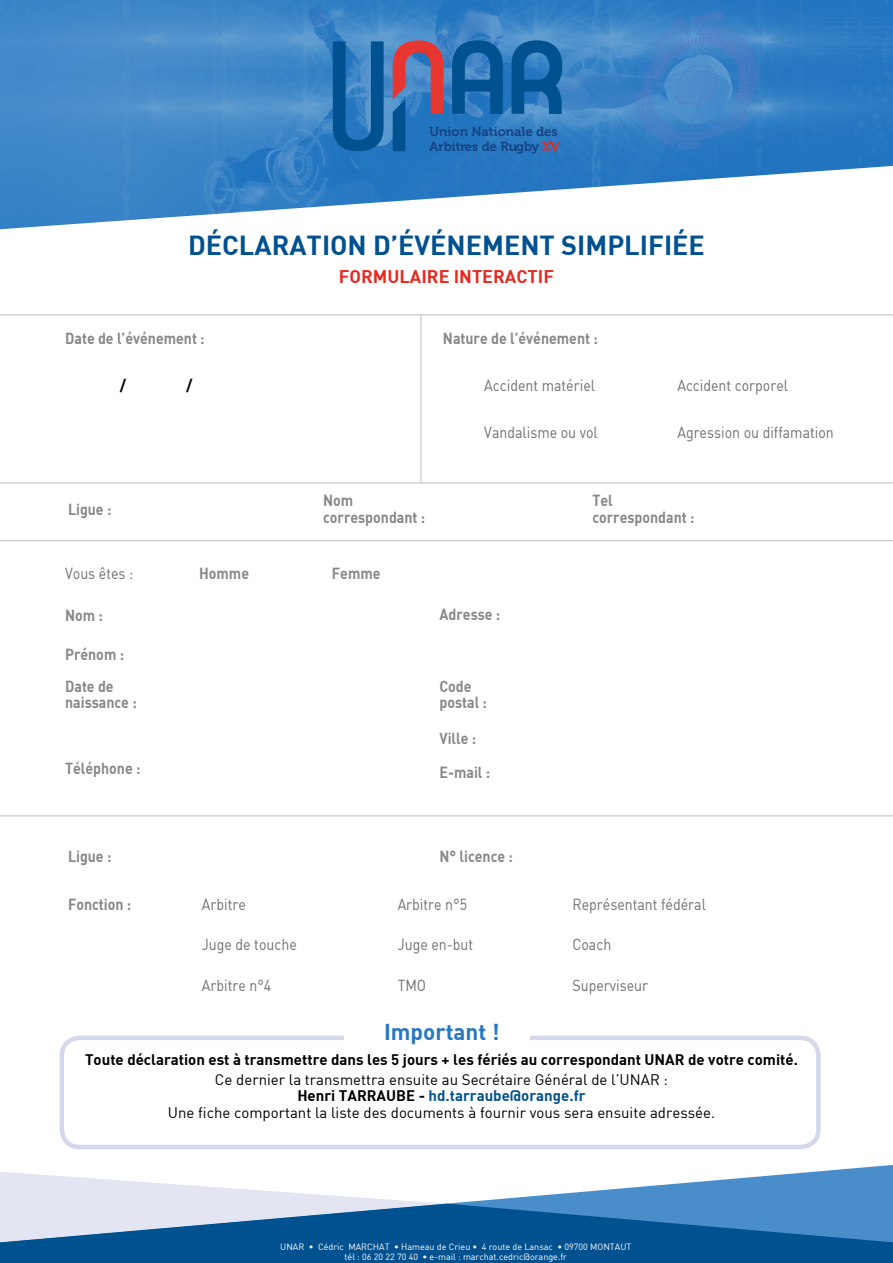
<style>
.page{position:relative;width:893px;height:1263px;background:#fff}
.page>*{position:absolute;margin:0;border:0;box-sizing:border-box;transform-origin:0 0}
.t1{font:27px "DIN Bold";color:#005190}
.t2{font:22.5px "DIN Bold";color:#2776c1}
.t3{font:18px "DIN Bold";color:#e52a21}
.t4{font:15.75px/16.5px "DIN Bold";color:#878787;scale:.9 1}
.t5{font:15.75px "DIN";color:#706f6f;scale:.9 1}
.t6{font:15.75px "DIN Bold";color:#000}
.t7{font:15px "DIN";color:#000}
.t8{font:15px "DIN Bold";color:#000}
.t9{font:15px "DIN Bold";color:#005190}
.t10{font:13.05px/15.8px "Museo 700";color:#164282}
.t11{font:9px/10.8px "DIN";color:#fff;text-align:center}
.s1{color:#e52a21}
.s2{color:#000}
</style>
<div class="page">
<svg style="left:454px;top:1165px;width:439px;height:38px"></svg>
<svg style="left:0;top:1172px;width:433px;height:31px"></svg>
<svg style="left:0;top:1203px;width:893px;height:60px;background:#3173a9"></svg>
<img style="left:0;top:0;width:893px;height:229px">
<svg style="left:393px;top:40px;width:50px;height:111px;background:#666490"></svg>
<svg style="left:452px;top:40px;width:51px;height:74px;background:#1763a4"></svg>
<svg style="left:333px;top:41px;width:51px;height:110px;background:#1c6aaa"></svg>
<svg style="left:511px;top:40px;width:51px;height:74px;background:#1865a5"></svg>
<div style="left:60px;top:1035px;width:761px;height:114px;border:4px solid #d4d8ea;border-radius:18px"></div>
<div style="left:344px;top:1023px;width:186px;height:23px;background:#fff"></div>
<hr style="left:0;top:483px;width:893px;height:1px;background:#bebebe">
<hr style="left:0;top:540px;width:893px;height:1px;background:#bebebe">
<hr style="left:0;top:315px;width:893px;height:1px;background:#bebebe">
<hr style="left:0;top:816px;width:893px;height:1px;background:#bebebe">
<hr style="left:421px;top:315px;width:1px;height:168px;background:#bebebe">
<p class="t10" style="left:430px;top:123px;width:131px">Union Nationale des<br>Arbitres de Rugby <span class="s1">XV</span></p>
<h1 class="t1" style="left:188px;top:228px;width:518px">DÉCLARATION D’ÉVÉNEMENT SIMPLIFIÉE</h1>
<p class="t3" style="left:339px;top:265px;width:217px">FORMULAIRE INTERACTIF</p>
<p class="t4" style="left:65px;top:329px;width:157px">Date de l’événement :</p>
<p class="t4" style="left:443px;top:329px;width:173px">Nature de l’événement :</p>
<p class="t6" style="left:120px;top:375px;width:8px">/</p>
<p class="t6" style="left:186px;top:375px;width:8px">/</p>
<p class="t5" style="left:484px;top:375px;width:125px">Accident matériel</p>
<p class="t5" style="left:484px;top:422px;width:128px">Vandalisme ou vol</p>
<p class="t5" style="left:677px;top:375px;width:124px">Accident corporel</p>
<p class="t5" style="left:677px;top:422px;width:175px">Agression ou diffamation</p>
<p class="t4" style="left:68px;top:500px;width:50px">Ligue :</p>
<p class="t4" style="left:323px;top:492px;width:115px">Nom correspondant :</p>
<p class="t4" style="left:592px;top:492px;width:115px">Tel correspondant :</p>
<p class="t5" style="left:65px;top:564px;width:77px">Vous êtes :</p>
<p class="t4" style="left:199px;top:564px;width:57px">Homme</p>
<p class="t4" style="left:65px;top:606px;width:43px">Nom :</p>
<p class="t4" style="left:65px;top:645px;width:67px">Prénom :</p>
<p class="t4" style="left:332px;top:564px;width:56px">Femme</p>
<p class="t4" style="left:439px;top:605px;width:69px">Adresse :</p>
<p class="t4" style="left:65px;top:677px;width:81px">Date de naissance :</p>
<p class="t4" style="left:439px;top:677px;width:54px">Code postal :</p>
<p class="t4" style="left:439px;top:729px;width:42px">Ville :</p>
<p class="t4" style="left:65px;top:759px;width:85px">Téléphone :</p>
<p class="t4" style="left:439px;top:764px;width:58px">E-mail :</p>
<p class="t4" style="left:68px;top:847px;width:50px">Ligue :</p>
<p class="t4" style="left:439px;top:847px;width:83px">N° licence :</p>
<p class="t4" style="left:68px;top:896px;width:72px">Fonction :</p>
<p class="t5" style="left:202px;top:894px;width:50px">Arbitre</p>
<p class="t5" style="left:202px;top:935px;width:107px">Juge de touche</p>
<p class="t5" style="left:202px;top:975px;width:79px">Arbitre n°4</p>
<p class="t5" style="left:398px;top:894px;width:79px">Arbitre n°5</p>
<p class="t5" style="left:398px;top:935px;width:85px">Juge en-but</p>
<p class="t5" style="left:398px;top:975px;width:33px">TMO</p>
<p class="t5" style="left:572px;top:894px;width:150px">Représentant fédéral</p>
<p class="t5" style="left:572px;top:935px;width:45px">Coach</p>
<p class="t5" style="left:572px;top:975px;width:86px">Superviseur</p>
<h2 class="t2" style="left:384px;top:1017px;width:117px">Important !</h2>
<p class="t8" style="left:85px;top:1050px;width:714px">Toute déclaration est à transmettre dans les 5 jours + les fériés au correspondant UNAR de votre comité.</p>
<p class="t7" style="left:215px;top:1070px;width:455px">Ce dernier la transmettra ensuite au Secrétaire Général de l’UNAR :</p>
<p class="t9" style="left:297px;top:1086px;width:290px"><span class="s2">Henri TARRAUBE -</span> hd.tarraube@orange.fr</p>
<p class="t7" style="left:168px;top:1103px;width:549px">Une fiche comportant la liste des documents à fournir vous sera ensuite adressée.</p>
<p class="t11" style="left:280px;top:1241px;width:353px">UNAR • Cédric MARCHAT • Hameau de Crieu • 4 route de Lansac • 09700 MONTAUT tél : 06 20 22 70 40 • e-mail : marchat.cedric@orange.fr</p>
</div>
